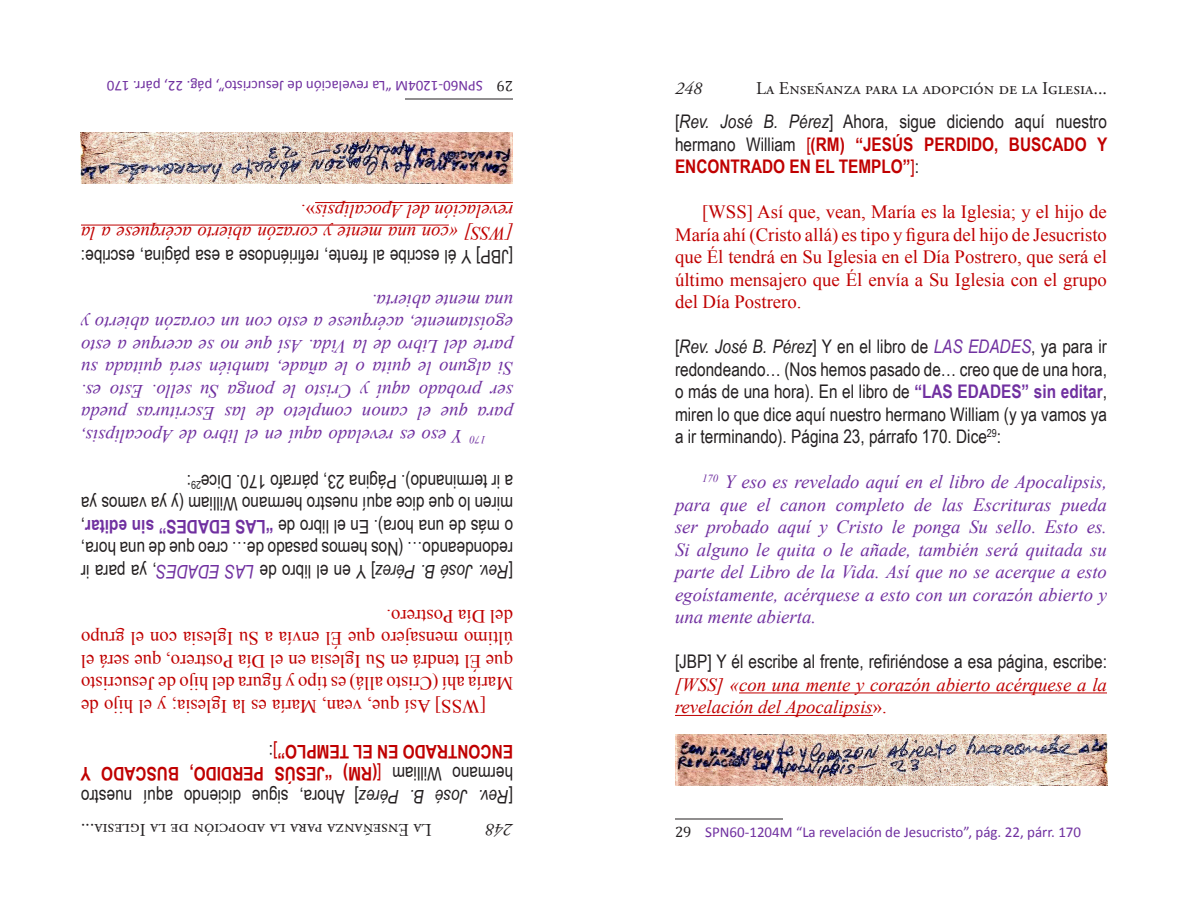
<style>
.page{position:relative;width:1188px;height:918px;background:#fff}
.page>*{position:absolute;margin:0;border:0;box-sizing:border-box;transform-origin:0 0}
.t1{font:18.75px/22.5px "Arial Narrow";color:#231f20;text-align:justify}
.t2{font:italic 18.75px/22.5px "Times New Roman";color:#7030a0;text-align:justify}
.t3{font:18.75px/22.5px "Times New Roman";color:#c00000;text-align:justify}
.t4{font:italic 18.75px/22.5px "Times New Roman";color:#c00000}
.t5{font:700 18.75px/22.5px "Arial Narrow";color:#c00000}
.t6{font:18px "Adobe Garamond Pro";color:#231f20}
.t7{font:italic 18px "Adobe Garamond Pro";color:#231f20}
.t8{font:15px "Calibri";color:#7030a0}
.t9{font:15px "Cambria";color:#231f20}
.s1{font-style:italic}
.s2{color:#c00000}
.s3{font-weight:700;color:#c00000}
.s4{font-style:italic;color:#7030a0}
.s5{font-weight:700;color:#7030a0}
.s6{font-style:normal}
.s7{font-weight:400;color:#231f20}
.s8{font-weight:400}
.s9{font-family:"Cambria";color:#231f20}
</style>
<div class="page">
<hr style="left:81px;top:225px;width:368px;height:1px;background:#c00000">
<hr style="left:315px;top:202px;width:198px;height:1px;background:#c00000">
<hr style="left:405px;top:99px;width:108px;height:1px;background:#231f20">
<img style="left:81px;top:132px;width:432px;height:52px">
<hr style="left:739px;top:693px;width:368px;height:1px;background:#c00000">
<hr style="left:675px;top:715px;width:198px;height:1px;background:#c00000">
<hr style="left:675px;top:819px;width:108px;height:1px;background:#231f20">
<img style="left:675px;top:734px;width:432px;height:52px">
<p class="t8" style="left:483px;top:95px;width:377px;rotate:-180deg">SPN60-1204M “La revelación de Jesucristo”, pág. 22, párr. 170</p>
<p class="t9" style="left:513px;top:95px;width:18px;rotate:-180deg">29</p>
<p class="t7" style="left:675px;top:78px;width:28px">248</p>
<p class="t6" style="left:756px;top:78px;width:352px">La Enseñanza para la adopción de la Iglesia...</p>
<p class="t1" style="left:675px;top:110px;width:434px">[<span class="s1">Rev. José B. Pérez</span>] Ahora, sigue diciendo aquí nuestro hermano William <span class="s2">[</span><span class="s3">(RM) “JESÚS PERDIDO, BUSCADO Y ENCONTRADO EN EL TEMPLO”</span><span class="s2">]</span>:</p>
<p class="t3" style="left:675px;top:201px;width:434px;text-indent:27px">[WSS] Así que, vean, María es la Iglesia; y el hijo de María ahí (Cristo allá) es tipo y figura del hijo de Jesucristo que Él tendrá en Su Iglesia en el Día Postrero, que será el último mensajero que Él envía a Su Iglesia con el grupo del Día Postrero.</p>
<p class="t1" style="left:675px;top:335px;width:433px">[<span class="s1">Rev. José B. Pérez</span>] Y en el libro de <span class="s4">LAS EDADES</span>, ya para ir redondeando… (Nos hemos pasado de… creo que de una hora, o más de una hora). En el libro de <span class="s5">“LAS EDADES” sin editar</span>, miren lo que dice aquí nuestro hermano William (y ya vamos ya a ir terminando). Página 23, párrafo 170. Dice<sup>29</sup>:</p>
<p class="t2" style="left:675px;top:470px;width:434px;text-indent:27px"><sup>170</sup> Y eso es revelado aquí en el libro de Apocalipsis, para que el canon completo de las Escrituras pueda ser probado aquí y Cristo le ponga Su sello. Esto es.<br>Si alguno le quita o le añade, también será quitada su parte del Libro de la Vida. Así que no se acerque a esto egoístamente, acérquese a esto con un corazón abierto y una mente abierta.</p>
<p class="t1" style="left:675px;top:650px;width:433px">[JBP] Y él escribe al frente, refiriéndose a esa página, escribe:</p>
<p class="t4" style="left:675px;top:673px;width:433px">[WSS] «con una mente y corazón abierto acérquese a la revelación del Apocalipsis<span class="s6">».</span></p>
<p class="t4" style="left:513px;top:245px;width:433px;rotate:-180deg">[WSS] «con una mente y corazón abierto acérquese a la revelación del Apocalipsis<span class="s6">».</span></p>
<p class="t1" style="left:513px;top:268px;width:433px;rotate:-180deg">[JBP] Y él escribe al frente, refiriéndose a esa página, escribe:</p>
<p class="t2" style="left:513px;top:448px;width:434px;text-indent:27px;rotate:-180deg"><sup>170</sup> Y eso es revelado aquí en el libro de Apocalipsis, para que el canon completo de las Escrituras pueda ser probado aquí y Cristo le ponga Su sello. Esto es.<br>Si alguno le quita o le añade, también será quitada su parte del Libro de la Vida. Así que no se acerque a esto egoístamente, acérquese a esto con un corazón abierto y una mente abierta.</p>
<p class="t1" style="left:513px;top:583px;width:433px;rotate:-180deg">[<span class="s1">Rev. José B. Pérez</span>] Y en el libro de <span class="s4">LAS EDADES</span>, ya para ir redondeando… (Nos hemos pasado de… creo que de una hora, o más de una hora). En el libro de <span class="s5">“LAS EDADES” sin editar</span>, miren lo que dice aquí nuestro hermano William (y ya vamos ya a ir terminando). Página 23, párrafo 170. Dice<sup>29</sup>:</p>
<p class="t3" style="left:513px;top:717px;width:434px;text-indent:27px;rotate:-180deg">[WSS] Así que, vean, María es la Iglesia; y el hijo de María ahí (Cristo allá) es tipo y figura del hijo de Jesucristo que Él tendrá en Su Iglesia en el Día Postrero, que será el último mensajero que Él envía a Su Iglesia con el grupo del Día Postrero.</p>
<p class="t5" style="left:513px;top:786px;width:246px;rotate:-180deg"><span class="s7">hermano William<br></span>ENCONTRADO EN EL TEMPLO” <span class="s7">:</span><span class="s8">]</span></p>
<p class="t1" style="left:513px;top:808px;width:434px;text-align:right;rotate:-180deg">[<span class="s1">Rev. José B. Pérez</span>] Ahora, sigue diciendo aquí nuestro <span class="s2">[</span><span class="s3">(RM) “JESÚS PERDIDO, BUSCADO Y</span></p>
<p class="t6" style="left:432px;top:840px;width:352px;rotate:-180deg">La Enseñanza para la adopción de la Iglesia...</p>
<p class="t7" style="left:513px;top:840px;width:28px;rotate:-180deg">248</p>
<p class="t8" style="left:675px;top:823px;width:408px"><span class="s9">29</span> SPN60-1204M “La revelación de Jesucristo”, pág. 22, párr. 170</p>
</div>
